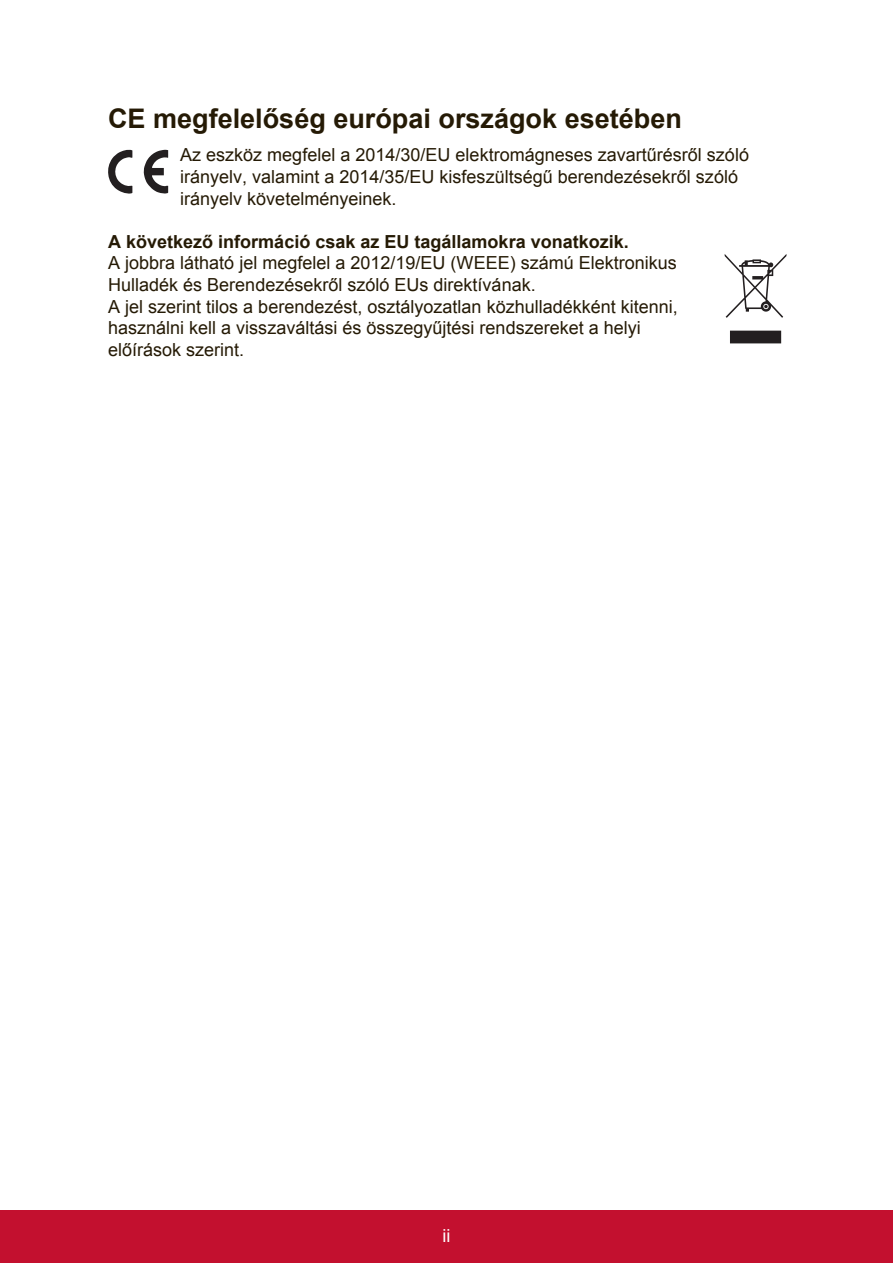
<style>
.page{position:relative;width:893px;height:1263px;background:#fff}
.page>*{position:absolute;margin:0;border:0;box-sizing:border-box;transform-origin:0 0}
.t1{font:700 27px "Arial";color:#251a05}
.t2{font:18px/21.6px "Arial";color:#251a05}
.t3{font:700 18px "Arial";color:#251a05}
.t4{font:18px "Arial";color:#fff}
</style>
<div class="page">
<div style="left:0;top:1210px;width:892px;height:53px;background:#c3102f"></div>
<svg style="left:108px;top:150px;width:24px;height:44px"></svg>
<svg style="left:143px;top:150px;width:25px;height:44px"></svg>
<svg style="left:730px;top:331px;width:50px;height:12px"></svg>
<svg style="left:724px;top:254px;width:62px;height:64px"></svg>
<h1 class="t1" style="left:108px;top:100px;width:575px">CE megfelelőség európai országok esetében</h1>
<p class="t2" style="left:180px;top:144px;width:570px">Az eszköz megfelel a 2014/30/EU elektromágneses zavartűrésről szóló irányelv, valamint a 2014/35/EU kisfeszültségű berendezésekről szóló irányelv követelményeinek.</p>
<p class="t3" style="left:108px;top:229px;width:522px">A következő információ csak az EU tagállamokra vonatkozik.</p>
<p class="t2" style="left:108px;top:252px;width:571px">A jobbra látható jel megfelel a 2012/19/EU (WEEE) számú Elektronikus Hulladék és Berendezésekről szóló EUs direktívának.<br>A jel szerint tilos a berendezést, osztályozatlan közhulladékként kitenni, használni kell a visszaváltási és összegyűjtési rendszereket a helyi előírások szerint.</p>
<p class="t4" style="left:442px;top:1223px;width:9px">ii</p>
</div>
